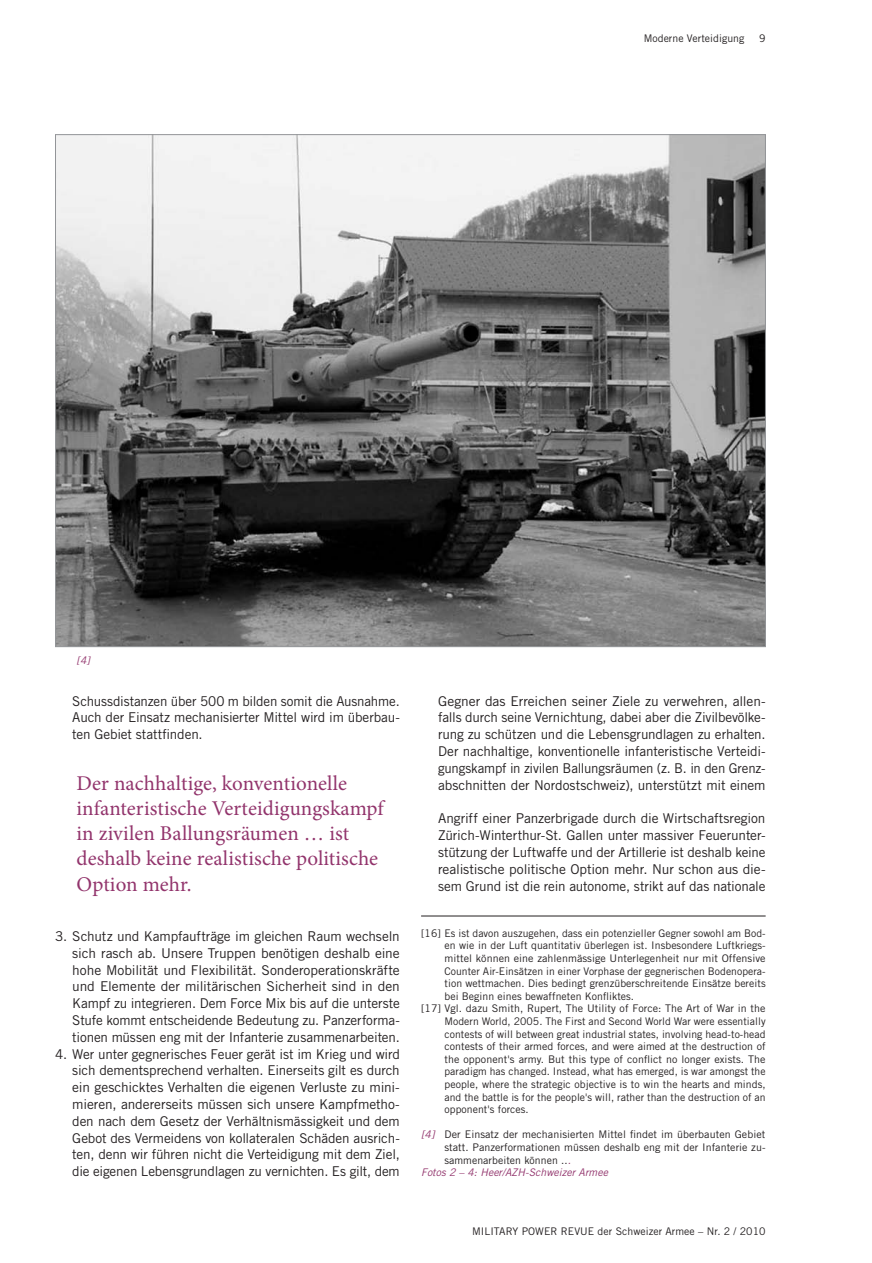
<style>
.page{position:relative;width:872px;height:1263px;background:#fff}
.page>*{position:absolute;margin:0;border:0;box-sizing:border-box;transform-origin:0 0}
.t1{font:21px/25.2px "Minion Pro";letter-spacing:.005em;color:#92346c}
.t2{font:13.5px/16.8px "Trade Gothic LT Std";letter-spacing:-.01em;color:#231f20;text-align:justify}
.t3{font:10.5px "Trade Gothic LT Std";letter-spacing:.005em;color:#231f20}
.t4{font:italic 10.5px "Trade Gothic LT Std";letter-spacing:.005em;color:#92346c}
.s1{font-style:italic;color:#92346c}
</style>
<div class="page">
<hr style="left:421px;top:916px;width:344px;height:1px;background:#231f20">
<img style="left:57px;top:136px;width:706px;height:509px">
<p class="t3" style="left:643px;top:32px;width:102px">Moderne Verteidigung</p>
<p class="t3" style="left:759px;top:32px;width:8px">9</p>
<p class="t4" style="left:77px;top:654px;width:15px">[4]</p>
<p class="t2" style="left:72px;top:692px;width:329px">Schussdistanzen über 500 m bilden somit die Ausnahme.<br>Auch der Einsatz mechanisierter Mittel wird im überbau&shy;ten Gebiet stattfinden.</p>
<h1 class="t1" style="left:77px;top:770px;width:308px">Der nachhaltige, konventionelle infanteristische Verteidigungskampf in zivilen Ballungsräumen … ist deshalb keine realistische politische<br>Option mehr.</h1>
<p class="t2" style="left:72px;top:927px;width:329px;text-indent:-17px">3. Schutz und Kampfaufträge im gleichen Raum wechseln sich rasch ab. Unsere Truppen benötigen deshalb eine hohe Mobilität und Flexibilität. Sonderoperationskräfte und Elemente der militärischen Sicherheit sind in den Kampf zu integrieren. Dem Force Mix bis auf die unterste Stufe kommt entscheidende Bedeutung zu. Panzerforma&shy;tionen müssen eng mit der Infanterie zusammenarbeiten.</p>
<p class="t2" style="left:72px;top:1045px;width:329px;text-indent:-17px">4. Wer unter gegnerisches Feuer gerät ist im Krieg und wird sich dementsprechend verhalten. Einerseits gilt es durch ein geschicktes Verhalten die eigenen Verluste zu mini&shy;mieren, andererseits müssen sich unsere Kampfmetho&shy;den nach dem Gesetz der Verhältnismässigkeit und dem Gebot des Vermeidens von kollateralen Schäden ausrich&shy;ten, denn wir führen nicht die Verteidigung mit dem Ziel, die eigenen Lebensgrundlagen zu vernichten. Es gilt, dem</p>
<p class="t2" style="left:438px;top:692px;width:329px">Gegner das Erreichen seiner Ziele zu verwehren, allen&shy;falls durch seine Vernichtung, dabei aber die Zivilbevölke&shy;rung zu schützen und die Lebensgrundlagen zu erhalten.<br>Der nachhaltige, konventionelle infanteristische Verteidi&shy;gungskampf in zivilen Ballungsräumen (z. B. in den Grenz&shy;abschnitten der Nordostschweiz), unterstützt mit einem</p>
<p class="t2" style="left:438px;top:810px;width:329px">Angriff einer Panzerbrigade durch die Wirtschaftsregion Zürich-Winterthur-St. Gallen unter massiver Feuerunter&shy;stützung der Luftwaffe und der Artillerie ist deshalb keine realistische politische Option mehr. Nur schon aus die&shy;sem Grund ist die rein autonome, strikt auf das nationale</p>
<p class="t3" style="left:421px;top:927px;width:346px">[16] Es ist davon auszugehen, dass ein potenzieller Gegner sowohl am Bod-</p>
<p class="t3" style="left:444px;top:939px;width:323px">en wie in der Luft quantitativ überlegen ist. Insbesondere Luftkriegs-</p>
<p class="t3" style="left:444px;top:952px;width:322px">mittel können eine zahlenmässige Unterlegenheit nur mit Offensive</p>
<p class="t3" style="left:444px;top:964px;width:323px">Counter Air-Einsätzen in einer Vorphase der gegnerischen Bodenopera-</p>
<p class="t3" style="left:444px;top:977px;width:323px">tion wettmachen. Dies bedingt grenzüberschreitende Einsätze bereits</p>
<p class="t3" style="left:444px;top:990px;width:191px">bei Beginn eines bewaffneten Konfliktes.</p>
<p class="t3" style="left:421px;top:1002px;width:346px">[17] Vgl. dazu Smith, Rupert, The Utility of Force: The Art of War in the</p>
<p class="t3" style="left:444px;top:1015px;width:323px">Modern World, 2005. The First and Second World War were essentially</p>
<p class="t3" style="left:444px;top:1027px;width:323px">contests of will between great industrial states, involving head-to-head</p>
<p class="t3" style="left:444px;top:1040px;width:322px">contests of their armed forces, and were aimed at the destruction of</p>
<p class="t3" style="left:444px;top:1053px;width:322px">the opponent's army. But this type of conflict no longer exists. The</p>
<p class="t3" style="left:444px;top:1065px;width:323px">paradigm has changed. Instead, what has emerged, is war amongst the</p>
<p class="t3" style="left:444px;top:1078px;width:322px">people, where the strategic objective is to win the hearts and minds,</p>
<p class="t3" style="left:444px;top:1090px;width:322px">and the battle is for the people's will, rather than the destruction of an</p>
<p class="t3" style="left:444px;top:1103px;width:86px">opponent's forces.</p>
<p class="t3" style="left:421px;top:1128px;width:346px"><span class="s1">[4]</span> Der Einsatz der mechanisierten Mittel findet im überbauten Gebiet</p>
<p class="t3" style="left:444px;top:1141px;width:323px">statt. Panzerformationen müssen deshalb eng mit der Infanterie zu-</p>
<p class="t3" style="left:444px;top:1153px;width:128px">sammenarbeiten können ..<span class="s1">.</span></p>
<p class="t4" style="left:421px;top:1166px;width:188px">Fotos 2 – 4: Heer/AZH-Schweizer Armee</p>
<p class="t3" style="left:472px;top:1225px;width:295px">MILITARY POWER REVUE der Schweizer Armee – Nr. 2 / 2010</p>
</div>
